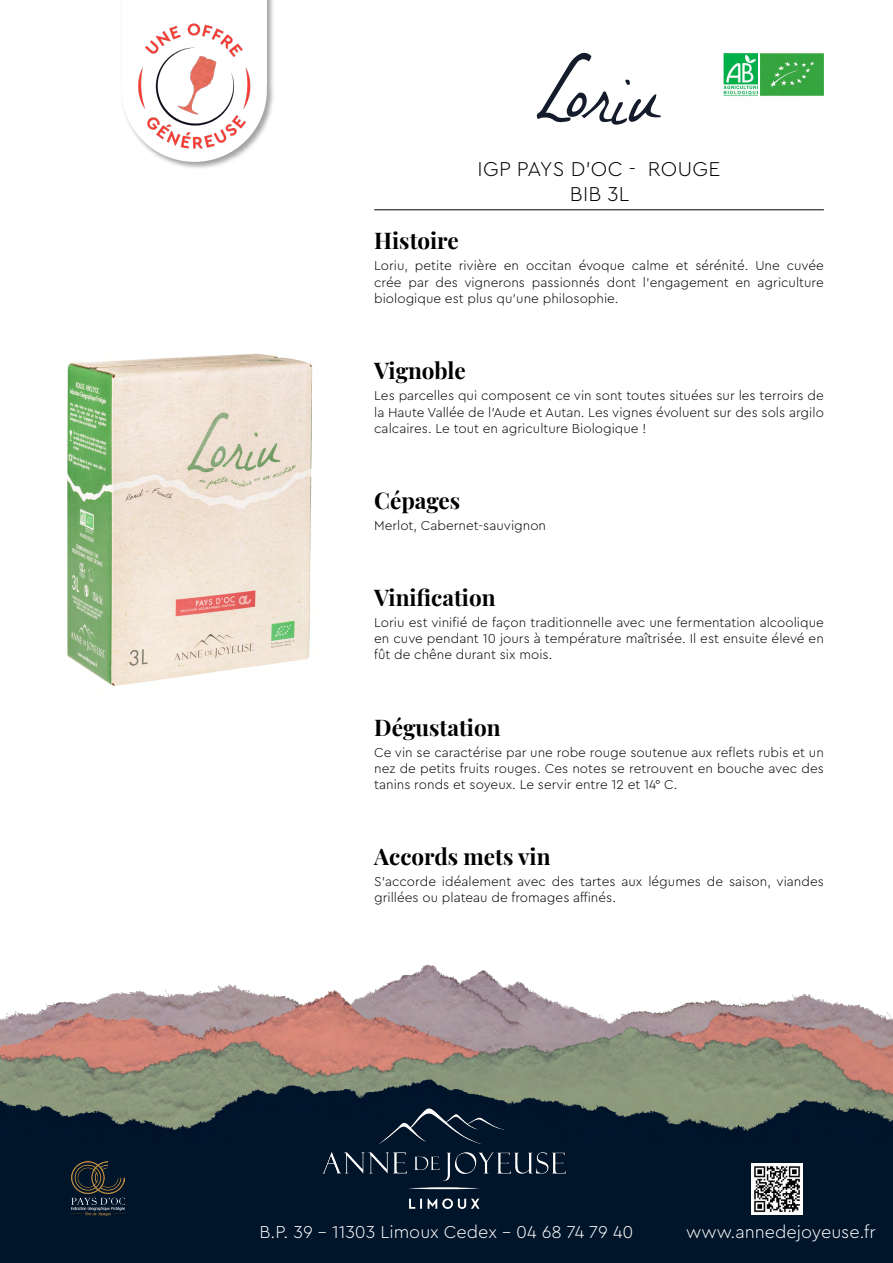
<style>
.page{position:relative;width:893px;height:1263px;background:#fff}
.page>*{position:absolute;margin:0;border:0;box-sizing:border-box;transform-origin:0 0}
.t1{font:700 22.5px "Playfair Display";color:#000}
.t2{font:300 21px/25.2px "Cera PRO";letter-spacing:.02em;color:#000;text-align:center}
.t3{font:300 18px "Cera PRO";color:#fff}
.t4{font:300 13.5px/16.2px "Cera PRO";color:#000;text-align:justify}
</style>
<div class="page">
<img style="left:0;top:964px;width:893px;height:299px">
<img style="left:321px;top:1098px;width:251px;height:118px">
<img style="left:67px;top:353px;width:246px;height:333px">
<hr style="left:374px;top:209px;width:450px;height:1px;background:#000">
<div style="left:120px;top:0;width:155px;height:170px;background:#000;opacity:.36"></div>
<div style="left:121px;top:0;width:145px;height:84px;background:#fff"></div>
<img style="left:751px;top:1163px;width:51px;height:51px">
<svg style="left:536px;top:53px;width:125px;height:72px"></svg>
<img style="left:120px;top:7px;width:155px;height:157px">
<img style="left:72px;top:1161px;width:52px;height:54px">
<img style="left:760px;top:53px;width:64px;height:44px">
<img style="left:723px;top:53px;width:35px;height:44px">
<h1 class="t1" style="left:374px;top:223px;width:86px">Histoire</h1>
<h2 class="t2" style="left:478px;top:156px;width:244px">IGP PAYS D’OC - ROUGE<br>BIB 3L</h2>
<p class="t4" style="left:374px;top:257px;width:451px">Loriu, petite rivière en occitan évoque calme et sérénité. Une cuvée crée par des vignerons passionnés dont l’engagement en agriculture biologique est plus qu’une philosophie.</p>
<h1 class="t1" style="left:374px;top:353px;width:93px">Vignoble</h1>
<p class="t4" style="left:374px;top:387px;width:451px">Les parcelles qui composent ce vin sont toutes situées sur les terroirs de la Haute Vallée de l’Aude et Autan. Les vignes évoluent sur des sols argilo calcaires. Le tout en agriculture Biologique !</p>
<h1 class="t1" style="left:374px;top:483px;width:88px">Cépages</h1>
<p class="t4" style="left:374px;top:517px;width:173px">Merlot, Cabernet-sauvignon</p>
<h1 class="t1" style="left:374px;top:580px;width:123px">Vinification</h1>
<p class="t4" style="left:374px;top:614px;width:451px">Loriu est vinifié de façon traditionnelle avec une fermentation alcoolique en cuve pendant 10 jours à température maîtrisée. Il est ensuite élevé en fût de chêne durant six mois.</p>
<h1 class="t1" style="left:374px;top:709px;width:128px">Dégustation</h1>
<p class="t4" style="left:374px;top:743px;width:451px">Ce vin se caractérise par une robe rouge soutenue aux reflets rubis et un nez de petits fruits rouges. Ces notes se retrouvent en bouche avec des tanins ronds et soyeux. Le servir entre 12 et 14° C.</p>
<h1 class="t1" style="left:374px;top:839px;width:178px">Accords mets vin</h1>
<p class="t4" style="left:374px;top:873px;width:451px">S’accorde idéalement avec des tartes aux légumes de saison, viandes grillées ou plateau de fromages affinés.</p>
<h3 class="t3" style="left:259px;top:1220px;width:376px">B.P. 39 - 11303 Limoux Cedex - 04 68 74 79 40</h3>
<h3 class="t3" style="left:686px;top:1220px;width:191px">www.annedejoyeuse.fr</h3>
</div>
